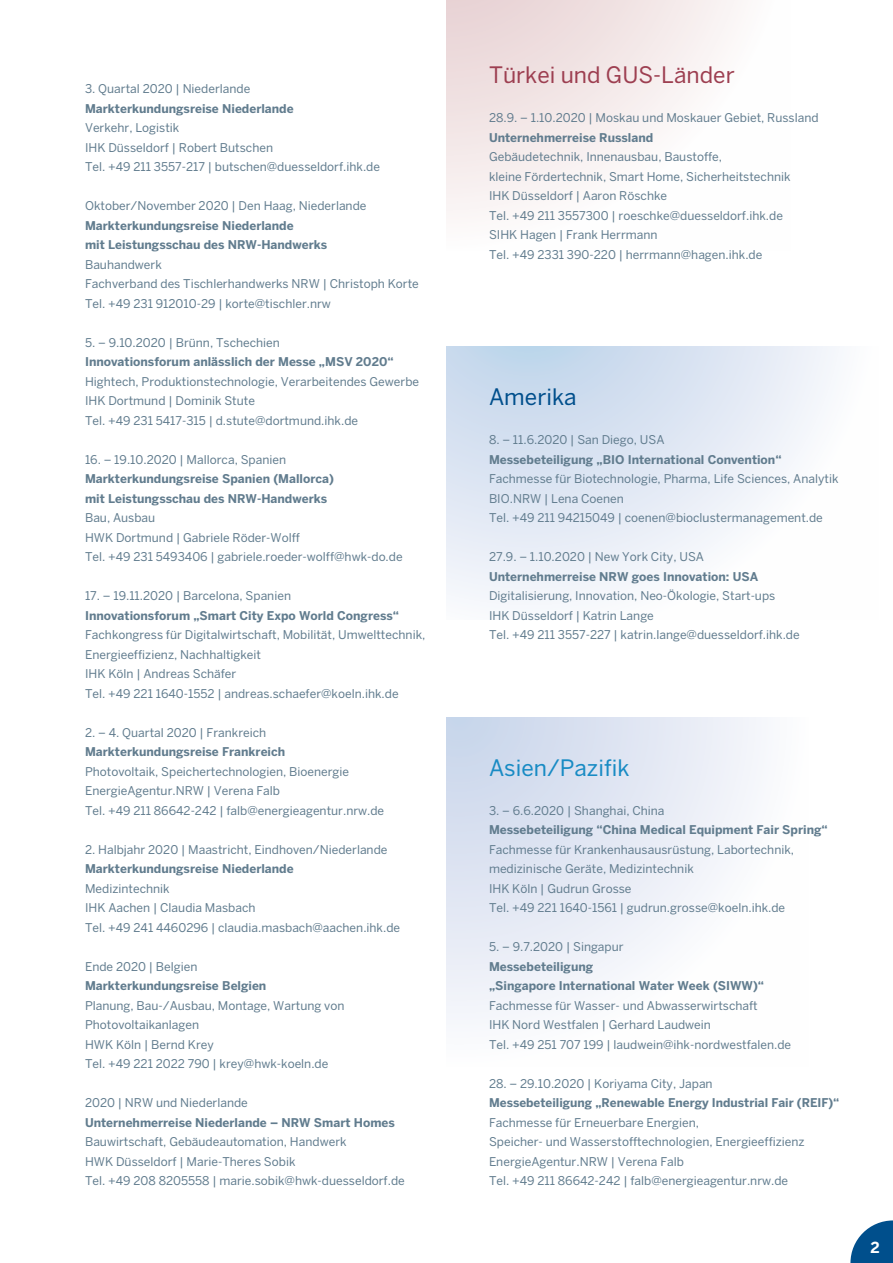
<style>
.page{position:relative;width:893px;height:1263px;background:#fff}
.page>*{position:absolute;margin:0;border:0;box-sizing:border-box;transform-origin:0 0}
.t1{font:22.5px "Benton Sans";color:#9d3f51}
.t2{font:22.5px "Benton Sans";color:#188bc4}
.t3{font:22.5px "Benton Sans";color:#004f8c}
.t4{font:700 15.15px "Benton Sans";color:#fff}
.t5{font:12px/19.5px "Benton Sans";color:#617c8e}
.t6{font:700 12px/19.5px "Benton Sans";color:#617c8e}
</style>
<div class="page">
<svg style="left:446px;top:0;width:289px;height:211px"></svg>
<svg style="left:446px;top:347px;width:391px;height:256px"></svg>
<svg style="left:446px;top:717px;width:315px;height:301px"></svg>
<svg style="left:850px;top:1220px;width:43px;height:43px"></svg>
<p class="t5" style="left:85px;top:79px;width:167px">3. Quartal 2020 | Niederlande</p>
<p class="t6" style="left:85px;top:98px;width:210px">Markterkundungsreise Niederlande</p>
<p class="t5" style="left:85px;top:118px;width:297px">Verkehr, Logistik<br>IHK Düsseldorf | Robert Butschen<br>Tel. +49 211 3557-217 | butschen@duesseldorf.ihk.de</p>
<p class="t5" style="left:85px;top:196px;width:283px">Oktober/November 2020 | Den Haag, Niederlande</p>
<p class="t6" style="left:85px;top:215px;width:244px">Markterkundungsreise Niederlande<br>mit Leistungsschau des NRW-Handwerks</p>
<p class="t5" style="left:85px;top:254px;width:335px">Bauhandwerk<br>Fachverband des Tischlerhandwerks NRW | Christoph Korte<br>Tel. +49 231 912010-29 | korte@tischler.nrw</p>
<p class="t5" style="left:85px;top:332px;width:196px">5. – 9.10.2020 | Brünn, Tschechien</p>
<p class="t6" style="left:85px;top:352px;width:310px">Innovationsforum anlässlich der Messe „MSV 2020“</p>
<p class="t5" style="left:85px;top:371px;width:336px">Hightech, Produktionstechnologie, Verarbeitendes Gewerbe<br>IHK Dortmund | Dominik Stute<br>Tel. +49 231 5417-315 | d.stute@dortmund.ihk.de</p>
<p class="t5" style="left:85px;top:449px;width:203px">16. – 19.10.2020 | Mallorca, Spanien</p>
<p class="t6" style="left:85px;top:469px;width:250px">Markterkundungsreise Spanien (Mallorca) mit Leistungsschau des NRW-Handwerks</p>
<p class="t5" style="left:85px;top:508px;width:319px">Bau, Ausbau<br>HWK Dortmund | Gabriele Röder-Wolff<br>Tel. +49 231 5493406 | gabriele.roeder-wolff@hwk-do.de</p>
<p class="t5" style="left:85px;top:586px;width:208px">17. – 19.11.2020 | Barcelona, Spanien</p>
<p class="t6" style="left:85px;top:605px;width:315px">Innovationsforum „Smart City Expo World Congress“</p>
<p class="t5" style="left:85px;top:625px;width:342px">Fachkongress für Digitalwirtschaft, Mobilität, Umwelttechnik, Energieeffizienz, Nachhaltigkeit<br>IHK Köln | Andreas Schäfer<br>Tel. +49 221 1640-1552 | andreas.schaefer@koeln.ihk.de</p>
<p class="t5" style="left:85px;top:722px;width:183px">2. – 4. Quartal 2020 | Frankreich</p>
<p class="t6" style="left:85px;top:742px;width:202px">Markterkundungsreise Frankreich</p>
<p class="t5" style="left:85px;top:761px;width:301px">Photovoltaik, Speichertechnologien, Bioenergie<br>EnergieAgentur.NRW | Verena Falb<br>Tel. +49 211 86642-242 | falb@energieagentur.nrw.de</p>
<p class="t5" style="left:85px;top:839px;width:304px">2. Halbjahr 2020 | Maastricht, Eindhoven/Niederlande</p>
<p class="t6" style="left:85px;top:859px;width:210px">Markterkundungsreise Niederlande</p>
<p class="t5" style="left:85px;top:878px;width:317px">Medizintechnik<br>IHK Aachen | Claudia Masbach<br>Tel. +49 241 4460296 | claudia.masbach@aachen.ihk.de</p>
<p class="t5" style="left:85px;top:956px;width:114px">Ende 2020 | Belgien</p>
<p class="t6" style="left:85px;top:976px;width:183px">Markterkundungsreise Belgien</p>
<p class="t5" style="left:85px;top:995px;width:261px">Planung, Bau-/Ausbau, Montage, Wartung von<br>Photovoltaikanlagen<br>HWK Köln | Bernd Krey<br>Tel. +49 221 2022 790 | krey@hwk-koeln.de</p>
<p class="t5" style="left:85px;top:1093px;width:164px">2020 | NRW und Niederlande</p>
<p class="t6" style="left:85px;top:1112px;width:311px">Unternehmerreise Niederlande – NRW Smart Homes</p>
<p class="t5" style="left:85px;top:1132px;width:321px">Bauwirtschaft, Gebäudeautomation, Handwerk<br>HWK Düsseldorf | Marie-Theres Sobik<br>Tel. +49 208 8205558 | marie.sobik@hwk-duesseldorf.de</p>
<h1 class="t1" style="left:489px;top:62px;width:247px">Türkei und GUS-Länder</h1>
<p class="t5" style="left:489px;top:108px;width:331px">28.9. – 1.10.2020 | Moskau und Moskauer Gebiet, Russland</p>
<p class="t6" style="left:489px;top:127px;width:166px">Unternehmerreise Russland</p>
<p class="t5" style="left:489px;top:147px;width:303px">Gebäudetechnik, Innenausbau, Baustoffe,<br>kleine Fördertechnik, Smart Home, Sicherheitstechnik IHK Düsseldorf | Aaron Röschke<br>Tel. +49 211 3557300 | roeschke@duesseldorf.ihk.de SIHK Hagen | Frank Herrmann<br>Tel. +49 2331 390-220 | herrmann@hagen.ihk.de</p>
<h1 class="t3" style="left:489px;top:384px;width:89px">Amerika</h1>
<p class="t5" style="left:489px;top:430px;width:177px">8. – 11.6.2020 | San Diego, USA</p>
<p class="t6" style="left:489px;top:449px;width:294px">Messebeteiligung „BIO International Convention“</p>
<p class="t5" style="left:489px;top:469px;width:351px">Fachmesse für Biotechnologie, Pharma, Life Sciences, Analytik<br>BIO.NRW | Lena Coenen<br>Tel. +49 211 94215049 | coenen@bioclustermanagement.de</p>
<p class="t5" style="left:489px;top:547px;width:217px">27.9. – 1.10.2020 | New York City, USA</p>
<p class="t6" style="left:489px;top:566px;width:271px">Unternehmerreise NRW goes Innovation: USA</p>
<p class="t5" style="left:489px;top:586px;width:312px">Digitalisierung, Innovation, Neo-Ökologie, Start-ups<br>IHK Düsseldorf | Katrin Lange<br>Tel. +49 211 3557-227 | katrin.lange@duesseldorf.ihk.de</p>
<h1 class="t2" style="left:489px;top:754px;width:142px">Asien/Pazifik</h1>
<p class="t5" style="left:489px;top:800px;width:177px">3. – 6.6.2020 | Shanghai, China</p>
<p class="t6" style="left:489px;top:820px;width:340px">Messebeteiligung “China Medical Equipment Fair Spring“</p>
<p class="t5" style="left:489px;top:839px;width:307px">Fachmesse für Krankenhausausrüstung, Labortechnik, medizinische Geräte, Medizintechnik<br>IHK Köln | Gudrun Grosse<br>Tel. +49 221 1640-1561 | gudrun.grosse@koeln.ihk.de</p>
<p class="t5" style="left:489px;top:937px;width:136px">5. – 9.7.2020 | Singapur</p>
<p class="t6" style="left:489px;top:956px;width:277px">Messebeteiligung<br>„Singapore International Water Week (SIWW)“</p>
<p class="t5" style="left:489px;top:995px;width:304px">Fachmesse für Wasser- und Abwasserwirtschaft<br>IHK Nord Westfalen | Gerhard Laudwein<br>Tel. +49 251 707 199 | laudwein@ihk-nordwestfalen.de</p>
<p class="t5" style="left:489px;top:1073px;width:225px">28. – 29.10.2020 | Koriyama City, Japan</p>
<p class="t6" style="left:489px;top:1093px;width:352px">Messebeteiligung „Renewable Energy Industrial Fair (REIF)“</p>
<p class="t5" style="left:489px;top:1112px;width:317px">Fachmesse für Erneuerbare Energien,<br>Speicher- und Wasserstofftechnologien, Energieeffizienz EnergieAgentur.NRW | Verena Falb<br>Tel. +49 211 86642-242 | falb@energieagentur.nrw.de</p>
<p class="t4" style="left:870px;top:1239px;width:11px">2</p>
</div>
